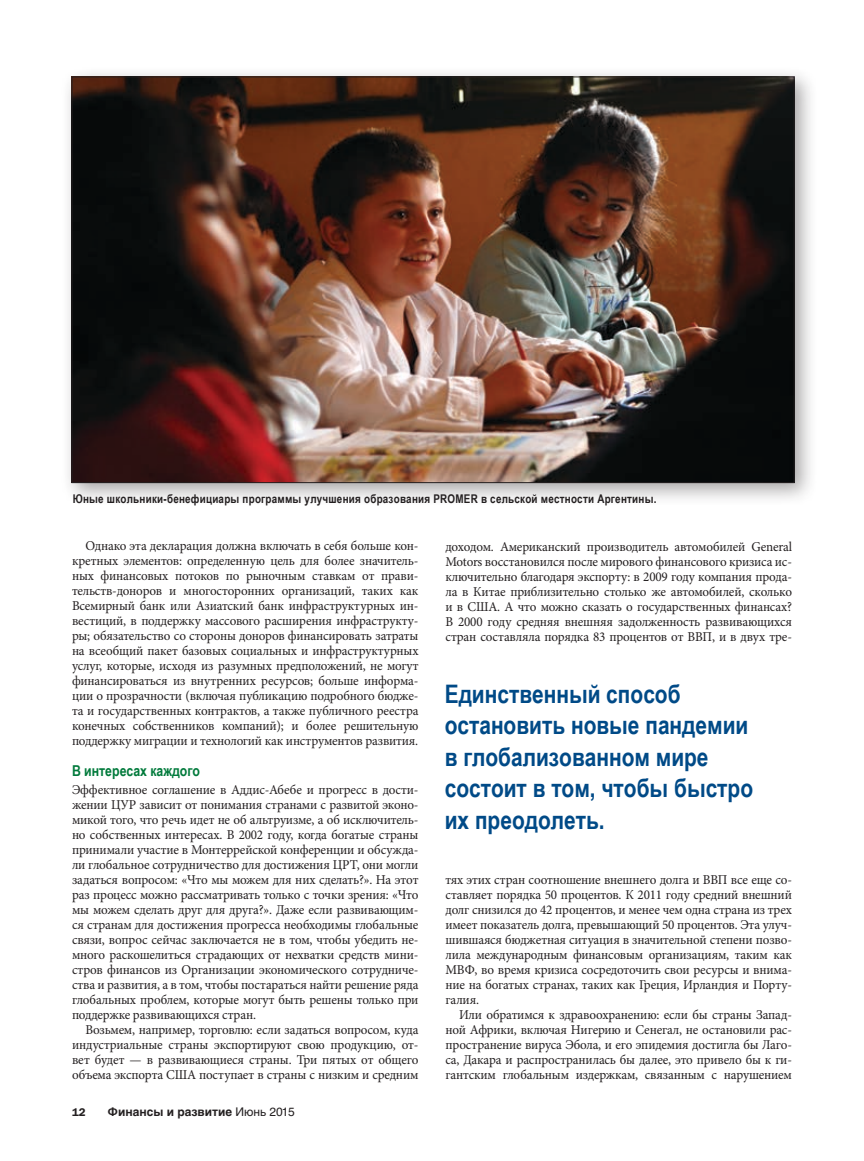
<style>
.page{position:relative;width:864px;height:1161px;background:#fff}
.page>*{position:absolute;margin:0;border:0;box-sizing:border-box;transform-origin:0 0}
.t1{font:700 25.5px/31.5px "Arial Narrow";color:#004a87}
.t2{font:700 15px "Arial Narrow";color:#007a3b}
.t3{font:13.5px/15px "Minion Pro";letter-spacing:-.015em;color:#231f20;text-align:justify}
.t4{font:700 12px "Arial Narrow";letter-spacing:.02em;color:#231f20}
.t5{font:700 12px "Helvetica Cyr";color:#231f20}
.t6{font:600 11.25px "ITC Franklin Gothic Std";color:#231f20}
.s1{font-family:"Helvetica Cyr Upright";font-weight:400}
</style>
<div class="page">
<div style="left:60px;top:65px;width:758px;height:442px;background:#231f20;opacity:.4"></div>
<img style="left:74px;top:79px;width:719px;height:402px">
<p class="t4" style="left:73px;top:490px;width:585px">Юные школьники-бенефициары программы улучшения образования PROMER в сельской местности Аргентины.</p>
<p class="t3" style="left:72px;top:538px;width:348px;text-indent:14px">Однако эта декларация должна включать в себя больше кон&shy;кретных элементов: определенную цель для более значитель&shy;ных финансовых потоков по рыночным ставкам от прави&shy;тельств-доноров и многосторонних организаций, таких как Всемирный банк или Азиатский банк инфраструктурных ин&shy;вестиций, в поддержку массового расширения инфраструкту&shy;ры; обязательство со стороны доноров финансировать затраты на всеобщий пакет базовых социальных и инфраструктурных услуг, которые, исходя из разумных предположений, не могут финансироваться из внутренних ресурсов; больше информа&shy;ции о прозрачности (включая публикацию подробного бюдже&shy;та и государственных контрактов, а также публичного реестра конечных собственников компаний); и более решительную поддержку миграции и технологий как инструментов развития.</p>
<p class="t2" style="left:72px;top:760px;width:130px">В интересах каждого</p>
<p class="t3" style="left:72px;top:783px;width:348px">Эффективное соглашение в Аддис-Абебе и прогресс в дости&shy;жении ЦУР зависит от понимания странами с развитой эконо&shy;микой того, что речь идет не об альтруизме, а об исключитель&shy;но собственных интересах. В 2002 году, когда богатые страны принимали участие в Монтеррейской конференции и обсужда&shy;ли глобальное сотрудничество для достижения ЦРТ, они могли задаться вопросом: «Что мы можем для них сделать?». На этот раз процесс можно рассматривать только с точки зрения: «Что мы можем сделать друг для друга?». Даже если развивающим&shy;ся странам для достижения прогресса необходимы глобальные связи, вопрос сейчас заключается не в том, чтобы убедить не&shy;много раскошелиться страдающих от нехватки средств мини&shy;стров финансов из Организации экономического сотрудниче&shy;ства и развития, а в том, чтобы постараться найти решение ряда глобальных проблем, которые могут быть решены только при поддержке развивающихся стран.</p>
<p class="t3" style="left:72px;top:1023px;width:348px;text-indent:14px">Возьмем, например, торговлю: если задаться вопросом, куда индустриальные страны экспортируют свою продукцию, от&shy;вет будет — в развивающиеся страны. Три пятых от общего объема экспорта США поступает в страны с низким и средним</p>
<p class="t6" style="left:72px;top:1106px;width:15px">12</p>
<p class="t5" style="left:108px;top:1105px;width:188px">Финансы и развитие <span class="s1">Июнь 2015</span></p>
<p class="t3" style="left:445px;top:540px;width:348px">доходом. Американский производитель автомобилей General Motors восстановился после мирового финансового кризиса ис&shy;ключительно благодаря экспорту: в 2009 году компания прода&shy;ла в Китае приблизительно столько же автомобилей, сколько и в США. А что можно сказать о государственных финансах?<br>В 2000 году средняя внешняя задолженность развивающихся стран составляла порядка 83 процентов от ВВП, и в двух тре-</p>
<h1 class="t1" style="left:445px;top:677px;width:310px">Единственный способ остановить новые пандемии в глобализованном мире состоит в том, чтобы быстро их преодолеть.</h1>
<p class="t3" style="left:446px;top:872px;width:348px">тях этих стран соотношение внешнего долга и ВВП все еще со&shy;ставляет порядка 50 процентов. К 2011 году средний внешний долг снизился до 42 процентов, и менее чем одна страна из трех имеет показатель долга, превышающий 50 процентов. Эта улуч&shy;шившаяся бюджетная ситуация в значительной степени позво&shy;лила международным финансовым организациям, таким как МВФ, во время кризиса сосредоточить свои ресурсы и внима&shy;ние на богатых странах, таких как Греция, Ирландия и Порту&shy;галия.</p>
<p class="t3" style="left:446px;top:1007px;width:348px;text-indent:14px">Или обратимся к здравоохранению: если бы страны Запад&shy;ной Африки, включая Нигерию и Сенегал, не остановили рас&shy;пространение вируса Эбола, и его эпидемия достигла бы Лаго&shy;са, Дакара и распространилась бы далее, это привело бы к ги&shy;гантским глобальным издержкам, связанным с нарушением</p>
</div>
